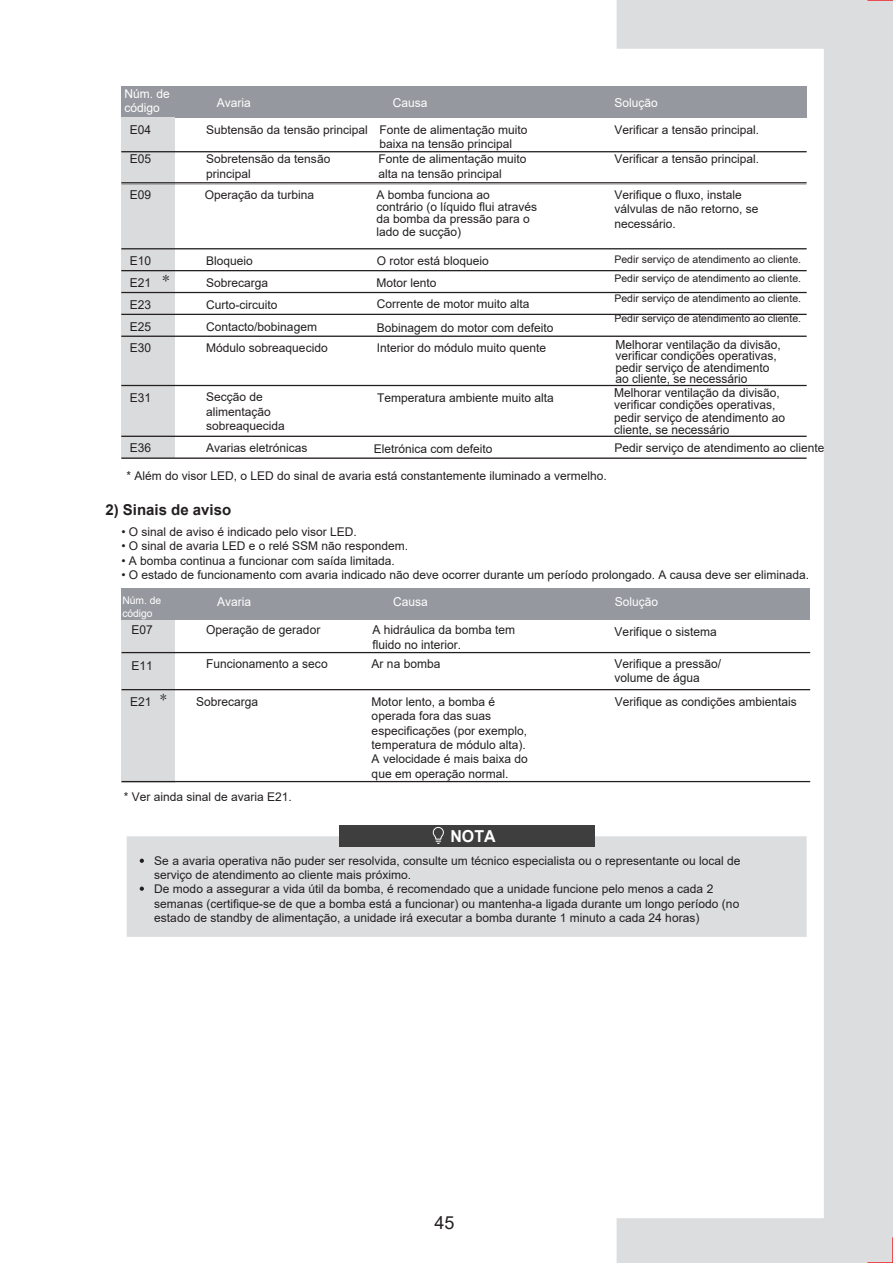
<style>
.page{position:relative;width:893px;height:1263px;background:#fff}
.page>*{position:absolute;margin:0;border:0;box-sizing:border-box;transform-origin:0 0}
.t1{font:18px "Arial";color:#231f20}
.t2{font:700 16.5px "Arial";color:#fff}
.t3{font:700 15px "Arial";color:#231f20}
.t4{font:12.3px/12.3px "Arial";color:#231f20}
.t5{font:12.3px/14.7px "Arial";color:#fff}
.t6{font:12px/14.4px "Arial";color:#231f20}
.t7{font:10.5px/19.5px "Arial";color:#231f20;text-align:justify}
.t8{font:10.5px/12.6px "Arial";color:#fff}
</style>
<div class="page">
<div style="left:121px;top:86px;width:54px;height:32px;background:#95989e"></div>
<div style="left:175px;top:86px;width:209px;height:32px;background:#95989e"></div>
<div style="left:384px;top:86px;width:222px;height:32px;background:#95989e"></div>
<div style="left:588px;top:86px;width:219px;height:32px;background:#95989e"></div>
<div style="left:121px;top:118px;width:54px;height:34px;background:#dadbdc"></div>
<div style="left:121px;top:151px;width:54px;height:30px;background:#dadbdc"></div>
<div style="left:121px;top:183px;width:54px;height:65px;background:#dadbdc"></div>
<div style="left:121px;top:249px;width:54px;height:22px;background:#dadbdc"></div>
<div style="left:121px;top:271px;width:54px;height:21px;background:#dadbdc"></div>
<div style="left:121px;top:292px;width:54px;height:22px;background:#dadbdc"></div>
<div style="left:121px;top:314px;width:54px;height:22px;background:#dadbdc"></div>
<div style="left:121px;top:336px;width:54px;height:49px;background:#dadbdc"></div>
<div style="left:121px;top:385px;width:54px;height:51px;background:#dadbdc"></div>
<div style="left:121px;top:436px;width:54px;height:22px;background:#dadbdc"></div>
<hr style="left:121px;top:151px;width:686px;height:1px;background:#231f20">
<hr style="left:121px;top:182px;width:686px;height:1px;background:#231f20">
<hr style="left:121px;top:248px;width:686px;height:1px;background:#231f20">
<hr style="left:121px;top:270px;width:686px;height:1px;background:#231f20">
<hr style="left:121px;top:292px;width:686px;height:1px;background:#231f20">
<hr style="left:121px;top:314px;width:686px;height:1px;background:#231f20">
<hr style="left:121px;top:336px;width:686px;height:1px;background:#231f20">
<hr style="left:121px;top:385px;width:686px;height:1px;background:#231f20">
<hr style="left:121px;top:436px;width:686px;height:1px;background:#231f20">
<hr style="left:121px;top:457px;width:686px;height:2px;background:#231f20">
<div style="left:127px;top:836px;width:490px;height:101px;background:#dcdddf"></div>
<div style="left:339px;top:825px;width:255px;height:21px;background:#3e3e3f"></div>
<svg style="left:432px;top:827px;width:12px;height:17px"></svg>
<div style="left:122px;top:588px;width:53px;height:32px;background:#95989e"></div>
<div style="left:175px;top:588px;width:210px;height:32px;background:#95989e"></div>
<div style="left:385px;top:588px;width:221px;height:32px;background:#95989e"></div>
<div style="left:590px;top:588px;width:220px;height:32px;background:#95989e"></div>
<div style="left:122px;top:620px;width:53px;height:33px;background:#dadbdc"></div>
<div style="left:122px;top:653px;width:53px;height:36px;background:#dadbdc"></div>
<div style="left:122px;top:690px;width:53px;height:93px;background:#dadbdc"></div>
<hr style="left:122px;top:652px;width:688px;height:1px;background:#231f20">
<hr style="left:122px;top:689px;width:688px;height:1px;background:#231f20">
<hr style="left:122px;top:781px;width:688px;height:1px;background:#231f20">
<svg style="left:140px;top:859px;width:4px;height:4px"></svg>
<svg style="left:140px;top:886px;width:4px;height:5px"></svg>
<svg style="left:617px;top:0;width:276px;height:1263px"></svg>
<svg style="left:866px;top:0;width:27px;height:2px"></svg>
<svg style="left:866px;top:1236px;width:27px;height:27px"></svg>
<p class="t5" style="left:124px;top:86px;width:47px">Núm. de código</p>
<p class="t5" style="left:217px;top:95px;width:36px">Avaria</p>
<p class="t5" style="left:393px;top:95px;width:36px">Causa</p>
<p class="t5" style="left:614px;top:95px;width:45px">Solução</p>
<p class="t4" style="left:130px;top:123px;width:23px">E04</p>
<p class="t6" style="left:379px;top:122px;width:150px;text-indent:-173px">Subtensão da tensão principal Fonte de alimentação muito baixa na tensão principal</p>
<p class="t6" style="left:614px;top:122px;width:146px">Verificar a tensão principal.</p>
<p class="t4" style="left:130px;top:153px;width:23px">E05</p>
<p class="t6" style="left:378px;top:152px;width:150px">Fonte de alimentação muito alta na tensão principal</p>
<p class="t6" style="left:206px;top:152px;width:126px">Sobretensão da tensão principal</p>
<p class="t6" style="left:614px;top:152px;width:146px">Verificar a tensão principal.</p>
<p class="t4" style="left:130px;top:188px;width:23px">E09</p>
<p class="t6" style="left:205px;top:187px;width:111px">Operação da turbina</p>
<p class="t6" style="left:376px;top:188px;width:162px;line-height:12.3px">A bomba funciona ao contrário (o líquido flui através da bomba da pressão para o lado de sucção)</p>
<p class="t6" style="left:614px;top:187px;width:146px">Verifique o fluxo, instale válvulas de não retorno, se necessário.</p>
<p class="t4" style="left:130px;top:254px;width:23px">E10</p>
<p class="t6" style="left:206px;top:253px;width:48px">Bloqueio</p>
<p class="t7" style="left:614px;top:249px;width:188px">Pedir serviço de atendimento ao cliente.<br>Pedir serviço de atendimento ao cliente.<br>Pedir serviço de atendimento ao cliente.<br>Pedir serviço de atendimento ao cliente.</p>
<p class="t6" style="left:377px;top:253px;width:114px">O rotor está bloqueio</p>
<p class="t4" style="left:130px;top:276px;width:41px">E21 <sup>*</sup></p>
<p class="t6" style="left:206px;top:275px;width:64px">Sobrecarga</p>
<p class="t6" style="left:376px;top:275px;width:62px">Motor lento</p>
<p class="t4" style="left:130px;top:298px;width:23px">E23</p>
<p class="t6" style="left:206px;top:297px;width:73px">Curto-circuito</p>
<p class="t6" style="left:377px;top:297px;width:154px">Corrente de motor muito alta</p>
<p class="t4" style="left:130px;top:320px;width:23px">E25</p>
<p class="t6" style="left:206px;top:319px;width:112px">Contacto/bobinagem</p>
<p class="t6" style="left:377px;top:321px;width:178px">Bobinagem do motor com defeito</p>
<p class="t4" style="left:130px;top:342px;width:23px">E30</p>
<p class="t6" style="left:206px;top:341px;width:123px">Módulo sobreaquecido</p>
<p class="t6" style="left:377px;top:341px;width:171px">Interior do módulo muito quente</p>
<p class="t4" style="left:615px;top:339px;width:167px;line-height:11.2px">Melhorar ventilação da divisão, verificar condições operativas, pedir serviço de atendimento ao cliente, se necessário</p>
<p class="t4" style="left:130px;top:391px;width:23px">E31</p>
<p class="t6" style="left:206px;top:390px;width:80px">Secção de alimentação sobreaquecida</p>
<p class="t6" style="left:377px;top:391px;width:178px">Temperatura ambiente muito alta</p>
<p class="t4" style="left:130px;top:442px;width:23px">E36</p>
<p class="t6" style="left:206px;top:441px;width:103px">Avarias eletrónicas</p>
<p class="t6" style="left:374px;top:442px;width:120px">Eletrónica com defeito</p>
<p class="t6" style="left:127px;top:468px;width:482px">* Além do visor LED, o LED do sinal de avaria está constantemente iluminado a vermelho.</p>
<p class="t4" style="left:614px;top:386px;width:172px">Melhorar ventilação da divisão, verificar condições operativas, pedir serviço de atendimento ao cliente, se necessário</p>
<p class="t6" style="left:614px;top:441px;width:212px">Pedir serviço de atendimento ao cliente</p>
<p class="t3" style="left:105px;top:499px;width:127px">2) Sinais de aviso</p>
<p class="t6" style="left:121px;top:524px;width:237px">• O sinal de aviso é indicado pelo visor LED.</p>
<p class="t6" style="left:121px;top:539px;width:288px">• O sinal de avaria LED e o relé SSM não respondem.</p>
<p class="t6" style="left:121px;top:553px;width:275px">• A bomba continua a funcionar com saída limitada.</p>
<p class="t6" style="left:121px;top:568px;width:689px">• O estado de funcionamento com avaria indicado não deve ocorrer durante um período prolongado. A causa deve ser eliminada.</p>
<p class="t8" style="left:122px;top:594px;width:40px">Núm. de código</p>
<p class="t5" style="left:217px;top:594px;width:36px">Avaria</p>
<p class="t5" style="left:393px;top:594px;width:36px">Causa</p>
<p class="t5" style="left:615px;top:594px;width:45px">Solução</p>
<p class="t4" style="left:131px;top:624px;width:23px">E07</p>
<p class="t4" style="left:206px;top:623px;width:116px">Operação de gerador</p>
<p class="t4" style="left:372px;top:623px;width:144px;line-height:14.4px">A hidráulica da bomba tem fluido no interior.</p>
<p class="t4" style="left:615px;top:626px;width:104px">Verifique o sistema</p>
<p class="t4" style="left:131px;top:659px;width:23px">E11</p>
<p class="t4" style="left:206px;top:657px;width:123px">Funcionamento a seco</p>
<p class="t4" style="left:372px;top:657px;width:70px">Ar na bomba</p>
<p class="t4" style="left:614px;top:656px;width:108px;line-height:14.4px">Verifique a pressão/ volume de água</p>
<p class="t4" style="left:130px;top:695px;width:38px">E21 <sup>*</sup></p>
<p class="t4" style="left:196px;top:695px;width:64px">Sobrecarga</p>
<p class="t6" style="left:372px;top:694px;width:158px">Motor lento, a bomba é operada fora das suas especificações (por exemplo, temperatura de módulo alta).<br>A velocidade é mais baixa do que em operação normal.</p>
<p class="t4" style="left:615px;top:695px;width:184px">Verifique as condições ambientais</p>
<p class="t6" style="left:124px;top:790px;width:170px">* Ver ainda sinal de avaria E21.</p>
<h2 class="t2" style="left:450px;top:825px;width:47px">NOTA</h2>
<p class="t6" style="left:154px;top:853px;width:588px">Se a avaria operativa não puder ser resolvida, consulte um técnico especialista ou o representante ou local de serviço de atendimento ao cliente mais próximo.<br>De modo a assegurar a vida útil da bomba, é recomendado que a unidade funcione pelo menos a cada 2 semanas (certifique-se de que a bomba está a funcionar) ou mantenha-a ligada durante um longo período (no estado de standby de alimentação, a unidade irá executar a bomba durante 1 minuto a cada 24 horas)</p>
<h1 class="t1" style="left:434px;top:1210px;width:22px">45</h1>
</div>
